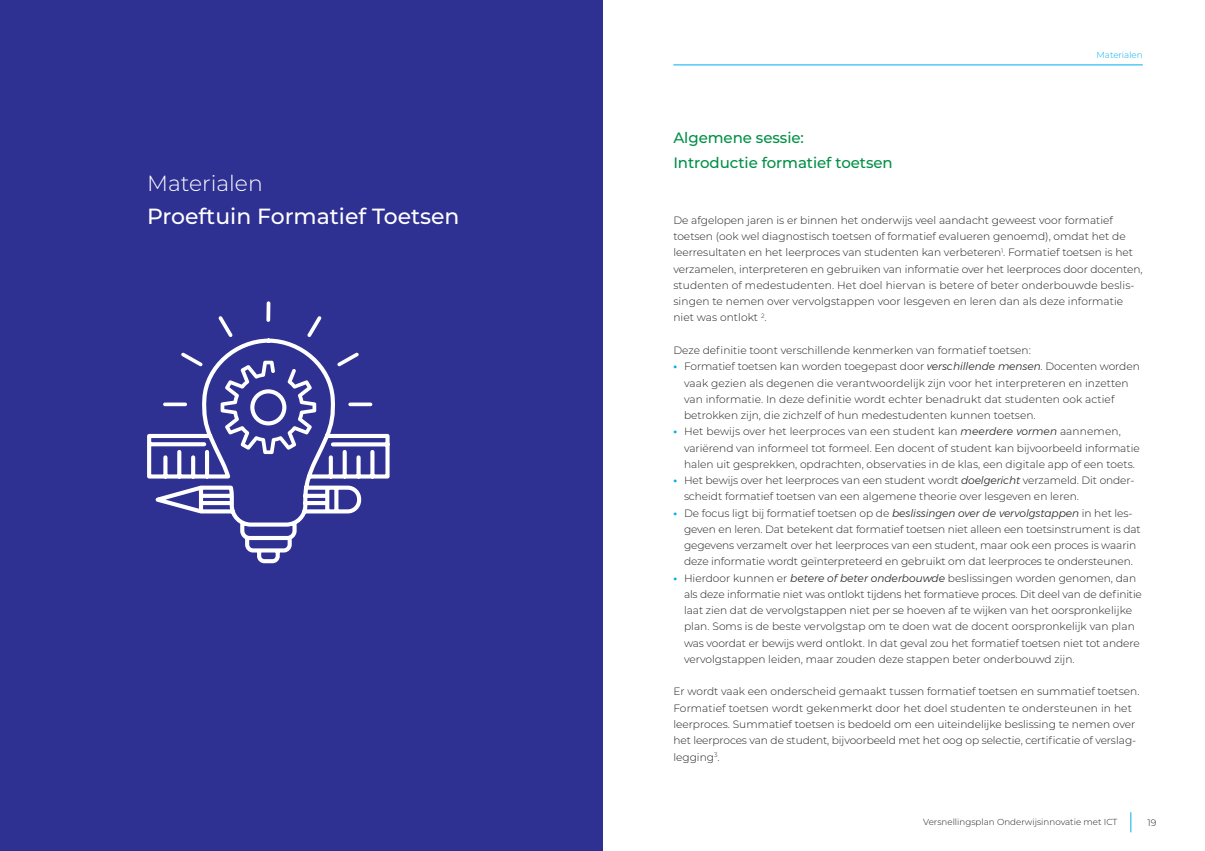
<style>
.page{position:relative;width:1205px;height:851px;background:#fff}
.page>*{position:absolute;margin:0;border:0;box-sizing:border-box;transform-origin:0 0}
.t1{font:500 21.88px "Montserrat";color:#fff}
.t2{font:300 21.88px "Montserrat";color:#fff}
.t3{font:500 15px/25px "Montserrat";letter-spacing:-.005em;color:#008f46}
.t4{font:300 10.62px/16.2px "Montserrat";color:#231f20}
.t5{font:300 9.38px "Montserrat";color:#231f20}
.t6{font:300 8.75px "Montserrat";color:#231f20}
.t7{font:300 8.75px "Montserrat";color:#00aeef}
.s1{font-weight:900;color:#00aeef}
.s2{font-style:italic}
</style>
<div class="page">
<svg style="left:1130px;top:812px;width:1px;height:20px"></svg>
<hr style="left:673px;top:65px;width:469px;height:1px;background:#00aeef">
<div style="left:0;top:0;width:602px;height:850px;background:#2e3092"></div>
<svg style="left:147px;top:338px;width:243px;height:226px"></svg>
<svg style="left:221px;top:360px;width:95px;height:94px"></svg>
<div style="left:250px;top:389px;width:36px;height:36px;border:4px solid #fff;border-radius:50%"></div>
<svg style="left:307px;top:316px;width:15px;height:21px"></svg>
<svg style="left:337px;top:352px;width:22px;height:14px"></svg>
<svg style="left:348px;top:402px;width:24px;height:4px"></svg>
<svg style="left:218px;top:316px;width:15px;height:21px"></svg>
<svg style="left:181px;top:352px;width:22px;height:14px"></svg>
<svg style="left:266px;top:301px;width:4px;height:21px"></svg>
<svg style="left:163px;top:402px;width:24px;height:4px"></svg>
<h1 class="t2" style="left:147px;top:169px;width:117px">Materialen</h1>
<h1 class="t1" style="left:147px;top:201px;width:314px">Proeftuin Formatief Toetsen</h1>
<h2 class="t3" style="left:673px;top:124px;width:221px">Algemene sessie:<br>Introductie formatief toetsen</h2>
<p class="t7" style="left:1096px;top:49px;width:48px">Materialen</p>
<p class="t4" style="left:673px;top:212px;width:471px">De afgelopen jaren is er binnen het onderwijs veel aandacht geweest voor formatief toetsen (ook wel diagnostisch toetsen of formatief evalueren genoemd), omdat het de leerresultaten en het leerproces van studenten kan verbeteren<sup>1</sup>. Formatief toetsen is het verzamelen, interpreteren en gebruiken van informatie over het leerproces door docenten, studenten of medestudenten. Het doel hiervan is betere of beter onderbouwde beslis&shy;singen te nemen over vervolgstappen voor lesgeven en leren dan als deze informatie niet was ontlokt <sup>2</sup>.</p>
<p class="t4" style="left:673px;top:342px;width:359px">Deze definitie toont verschillende kenmerken van formatief toetsen:</p>
<p class="t4" style="left:673px;top:358px;width:468px"><span class="s1">·</span> Formatief toetsen kan worden toegepast door <span class="s2">verschillende mensen</span>. Docenten worden</p>
<p class="t4" style="left:684px;top:374px;width:446px">vaak gezien als degenen die verantwoordelijk zijn voor het interpreteren en inzetten</p>
<p class="t4" style="left:684px;top:390px;width:432px">van informatie. In deze definitie wordt echter benadrukt dat studenten ook actief</p>
<p class="t4" style="left:684px;top:407px;width:353px">betrokken zijn, die zichzelf of hun medestudenten kunnen toetsen.</p>
<p class="t4" style="left:673px;top:423px;width:449px"><span class="s1">·</span> Het bewijs over het leerproces van een student kan <span class="s2">meerdere vormen</span> aannemen,</p>
<p class="t4" style="left:684px;top:439px;width:457px">variërend van informeel tot formeel. Een docent of student kan bijvoorbeeld informatie</p>
<p class="t4" style="left:684px;top:455px;width:452px">halen uit gesprekken, opdrachten, observaties in de klas, een digitale app of een toets.</p>
<p class="t4" style="left:673px;top:472px;width:463px"><span class="s1">·</span> Het bewijs over het leerproces van een student wordt <span class="s2">doelgericht</span> verzameld. Dit onder-</p>
<p class="t4" style="left:684px;top:488px;width:396px">scheidt formatief toetsen van een algemene theorie over lesgeven en leren.</p>
<p class="t4" style="left:673px;top:504px;width:461px"><span class="s1">·</span> De focus ligt bij formatief toetsen op de <span class="s2">beslissingen over de vervolgstappen</span> in het les-</p>
<p class="t4" style="left:684px;top:520px;width:458px">geven en leren. Dat betekent dat formatief toetsen niet alleen een toetsinstrument is dat</p>
<p class="t4" style="left:684px;top:537px;width:454px">gegevens verzamelt over het leerproces van een student, maar ook een proces is waarin</p>
<p class="t4" style="left:684px;top:553px;width:450px">deze informatie wordt geïnterpreteerd en gebruikt om dat leerproces te ondersteunen.</p>
<p class="t4" style="left:673px;top:569px;width:464px"><span class="s1">·</span> Hierdoor kunnen er <span class="s2">betere of beter onderbouwde</span> beslissingen worden genomen, dan</p>
<p class="t4" style="left:684px;top:585px;width:459px">als deze informatie niet was ontlokt tijdens het formatieve proces. Dit deel van de definitie</p>
<p class="t4" style="left:684px;top:602px;width:450px">laat zien dat de vervolgstappen niet per se hoeven af te wijken van het oorspronkelijke</p>
<p class="t4" style="left:684px;top:618px;width:452px">plan. Soms is de beste vervolgstap om te doen wat de docent oorspronkelijk van plan</p>
<p class="t4" style="left:684px;top:634px;width:457px">was voordat er bewijs werd ontlokt. In dat geval zou het formatief toetsen niet tot andere</p>
<p class="t4" style="left:684px;top:650px;width:392px">vervolgstappen leiden, maar zouden deze stappen beter onderbouwd zijn.</p>
<p class="t4" style="left:673px;top:683px;width:468px">Er wordt vaak een onderscheid gemaakt tussen formatief toetsen en summatief toetsen.<br>Formatief toetsen wordt gekenmerkt door het doel studenten te ondersteunen in het leerproces. Summatief toetsen is bedoeld om een uiteindelijke beslissing te nemen over het leerproces van de student, bijvoorbeeld met het oog op selectie, certificatie of verslag&shy;legging<sup>3</sup>.</p>
<p class="t6" style="left:923px;top:815px;width:196px">Versnellingsplan Onderwijsinnovatie met ICT</p>
<p class="t5" style="left:1147px;top:815px;width:10px">19</p>
</div>
